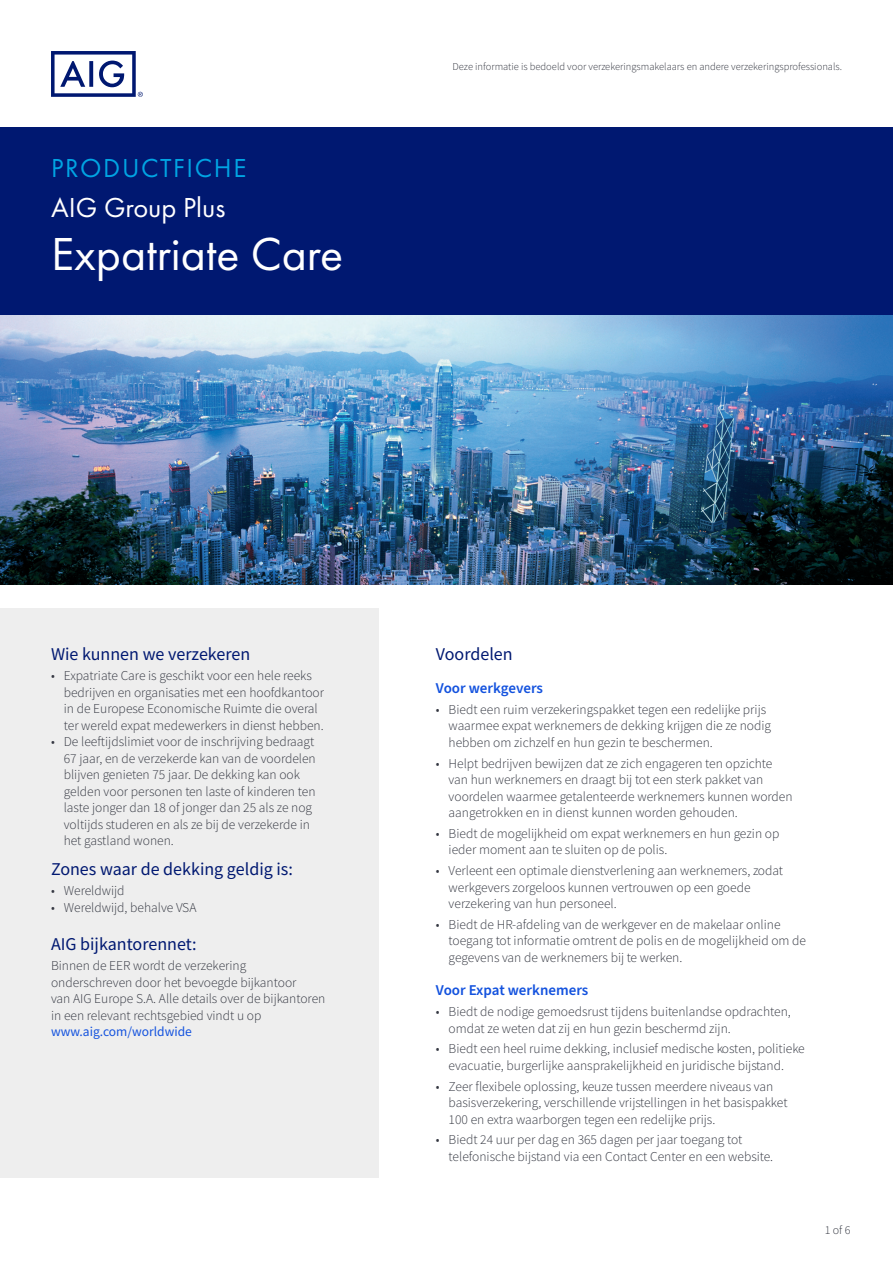
<style>
.page{position:relative;width:893px;height:1263px;background:#fff}
.page>*{position:absolute;margin:0;border:0;box-sizing:border-box;transform-origin:0 0}
.t1{font:48px "Futura PT";color:#fff}
.t2{font:28.5px "Futura PT";color:#fff}
.t3{font:27px "Futura PT";letter-spacing:.06em;color:#00a4e3}
.t4{font:18px "Source Sans Pro";color:#001871}
.t5{font:600 15px "Source Sans Pro";color:#1352de}
.t6{font:300 13.5px/16.5px "Source Sans Pro";color:#343741}
.t7{font:13.5px "Source Sans Pro";color:#1352de}
.t8{font:300 12px "Source Sans Pro";color:#343741}
.t9{font:300 10.5px "Source Sans Pro";color:#343741}
</style>
<div class="page">
<img style="left:0;top:315px;width:893px;height:270px">
<div style="left:0;top:128px;width:893px;height:187px;background:#001871"></div>
<div style="left:0;top:608px;width:378px;height:570px;background:#eee"></div>
<svg style="left:51px;top:51px;width:92px;height:46px"></svg>
<h3 class="t3" style="left:51px;top:152px;width:197px">PRODUCTFICHE</h3>
<h2 class="t2" style="left:51px;top:191px;width:176px">AIG Group Plus</h2>
<h1 class="t1" style="left:51px;top:225px;width:294px">Expatriate Care</h1>
<p class="t9" style="left:452px;top:60px;width:391px">Deze informatie is bedoeld voor verzekeringsmakelaars en andere verzekeringsprofessionals.</p>
<h3 class="t4" style="left:51px;top:642px;width:201px">Wie kunnen we verzekeren</h3>
<p class="t6" style="left:64px;top:667px;width:262px;text-indent:-13px">• Expatriate Care is geschikt voor een hele reeks bedrijven en organisaties met een hoofdkantoor in de Europese Economische Ruimte die overal ter wereld expat medewerkers in dienst hebben.</p>
<p class="t6" style="left:64px;top:733px;width:253px;text-indent:-13px">• De leeftijdslimiet voor de inschrijving bedraagt 67 jaar, en de verzekerde kan van de voordelen blijven genieten 75 jaar. De dekking kan ook gelden voor personen ten laste of kinderen ten laste jonger dan 18 of jonger dan 25 als ze nog voltijds studeren en als ze bij de verzekerde in het gastland wonen.</p>
<h3 class="t4" style="left:51px;top:857px;width:243px">Zones waar de dekking geldig is:</h3>
<p class="t6" style="left:51px;top:882px;width:75px">• Wereldwijd</p>
<p class="t6" style="left:51px;top:899px;width:147px">• Wereldwijd, behalve VSA</p>
<h3 class="t4" style="left:51px;top:932px;width:147px">AIG bijkantorennet:</h3>
<p class="t6" style="left:51px;top:957px;width:276px">Binnen de EER wordt de verzekering onderschreven door het bevoegde bijkantoor<br>van AIG Europe S.A. Alle details over de bijkantoren in een relevant rechtsgebied vindt u op</p>
<p class="t7" style="left:51px;top:1023px;width:142px">www.aig.com/worldwide</p>
<h3 class="t4" style="left:436px;top:642px;width:78px">Voordelen</h3>
<p class="t5" style="left:436px;top:678px;width:109px">Voor werkgevers</p>
<p class="t6" style="left:449px;top:701px;width:324px;text-indent:-13px">• Biedt een ruim verzekeringspakket tegen een redelijke prijs waarmee expat werknemers de dekking krijgen die ze nodig hebben om zichzelf en hun gezin te beschermen.</p>
<p class="t6" style="left:449px;top:755px;width:345px;text-indent:-13px">• Helpt bedrijven bewijzen dat ze zich engageren ten opzichte van hun werknemers en draagt bij tot een sterk pakket van voordelen waarmee getalenteerde werknemers kunnen worden aangetrokken en in dienst kunnen worden gehouden.</p>
<p class="t6" style="left:449px;top:825px;width:332px;text-indent:-13px">• Biedt de mogelijkheid om expat werknemers en hun gezin op ieder moment aan te sluiten op de polis.</p>
<p class="t6" style="left:449px;top:862px;width:336px;text-indent:-13px">• Verleent een optimale dienstverlening aan werknemers, zodat werkgevers zorgeloos kunnen vertrouwen op een goede verzekering van hun personeel.</p>
<p class="t6" style="left:449px;top:916px;width:359px;text-indent:-13px">• Biedt de HR-afdeling van de werkgever en de makelaar online toegang tot informatie omtrent de polis en de mogelijkheid om de gegevens van de werknemers bij te werken.</p>
<p class="t5" style="left:436px;top:980px;width:154px">Voor Expat werknemers</p>
<p class="t6" style="left:449px;top:1003px;width:344px;text-indent:-13px">• Biedt de nodige gemoedsrust tijdens buitenlandse opdrachten, omdat ze weten dat zij en hun gezin beschermd zijn.</p>
<p class="t6" style="left:436px;top:1040px;width:370px;text-align:center">• Biedt een heel ruime dekking, inclusief medische kosten, politieke evacuatie, burgerlijke aansprakelijkheid en juridische bijstand.</p>
<p class="t6" style="left:449px;top:1078px;width:340px;text-indent:-13px">• Zeer flexibele oplossing, keuze tussen meerdere niveaus van basisverzekering, verschillende vrijstellingen in het basispakket<br>100 en extra waarborgen tegen een redelijke prijs.</p>
<p class="t6" style="left:449px;top:1131px;width:326px;text-indent:-13px">• Biedt 24 uur per dag en 365 dagen per jaar toegang tot telefonische bijstand via een Contact Center en een website.</p>
<p class="t8" style="left:825px;top:1223px;width:27px">1 of 6</p>
</div>
